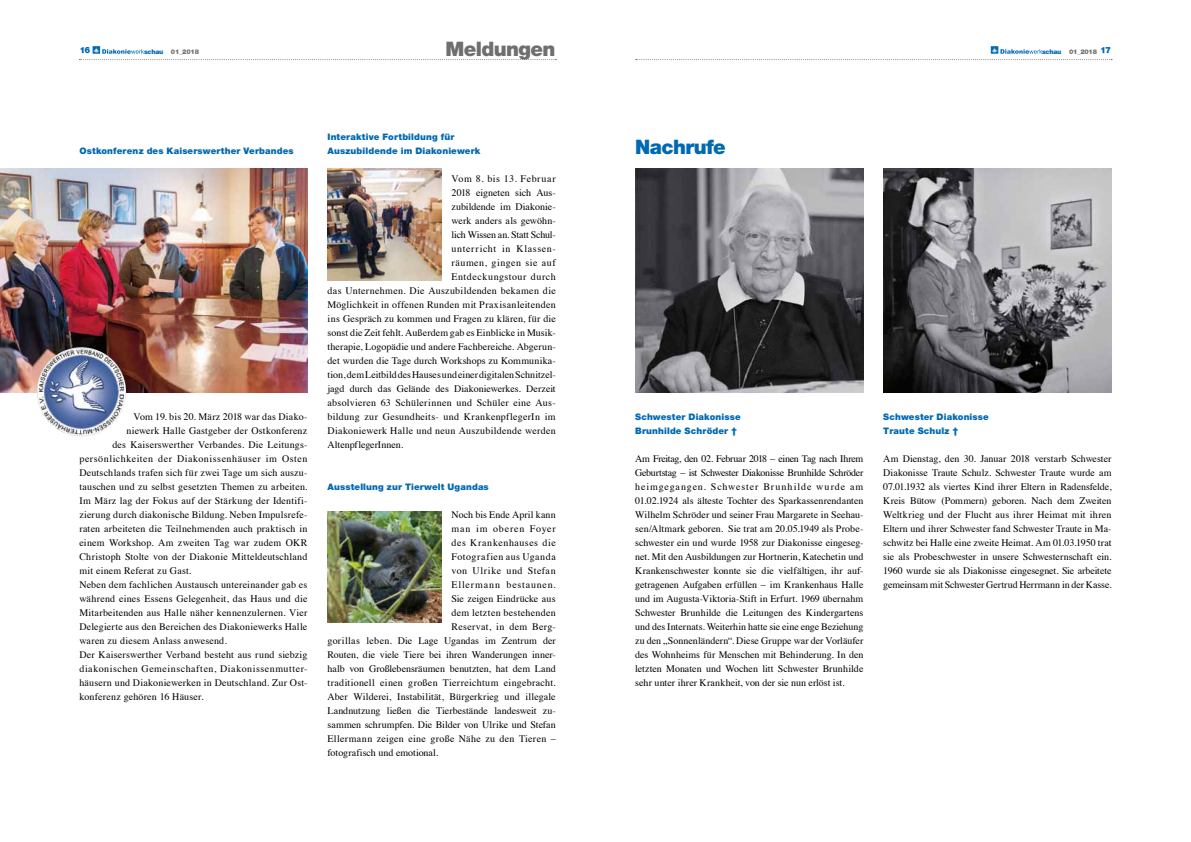
<style>
.page{position:relative;width:1191px;height:842px;background:#fff}
.page>*{position:absolute;margin:0;border:0;box-sizing:border-box;transform-origin:0 0}
.t1{font:900 20px "Helvetica Neue";letter-spacing:-.03em;color:#6f6f6e}
.t2{font:900 20px "Helvetica Neue";letter-spacing:-.03em;color:#0069b4}
.t3{font:10px/14px "Times";letter-spacing:.02em;color:#000;text-align:justify}
.t4{font:10px "Times";color:#000}
.t5{font:10px "Times";letter-spacing:.05em;color:#000}
.t6{font:10px "Times";letter-spacing:-.005em;color:#000}
.t7{font:10px "Times";letter-spacing:.045em;color:#000}
.t8{font:10px "Times";letter-spacing:.055em;color:#000}
.t9{font:10px "Times";letter-spacing:.08em;color:#000}
.t10{font:10px "Times";letter-spacing:-.025em;color:#000}
.t11{font:10px "Times";letter-spacing:-.01em;color:#000}
.t12{font:10px "Times";letter-spacing:.06em;color:#000}
.t13{font:900 9px/14px "Helvetica Neue";letter-spacing:.015em;color:#0069b4}
.t14{font:900 9px "Sans";color:#0069b4}
.t15{font:900 6.5px "Helvetica Neue";letter-spacing:-.03em;color:#6f6f6e}
.s1{color:#0069b4}
.s2{font-family:"Sans";font-size:9px;color:#0069b4}
</style>
<div class="page">
<svg style="left:79px;top:46px;width:477px;height:14px"></svg>
<svg style="left:635px;top:46px;width:477px;height:14px"></svg>
<img style="left:327px;top:169px;width:114px;height:112px">
<img style="left:635px;top:168px;width:228px;height:224px">
<img style="left:883px;top:168px;width:228px;height:224px">
<img style="left:327px;top:511px;width:114px;height:112px">
<img style="left:0;top:168px;width:308px;height:224px">
<img style="left:37px;top:347px;width:89px;height:89px;border-radius:45px">
<h1 class="t1" style="left:445px;top:37px;width:112px">Meldungen</h1>
<p class="t14" style="left:79px;top:45px;width:13px">16</p>
<p class="t15" style="left:144px;top:48px;width:56px"><span class="s1">schau</span> 01_2018</p>
<p class="t15" style="left:1042px;top:48px;width:70px"><span class="s1">schau</span> 01_2018 <span class="s2">17</span></p>
<p class="t13" style="left:327px;top:130px;width:154px">Interaktive Fortbildung für<br>Auszubildende im Diakoniewerk</p>
<p class="t8" style="left:451px;top:169px;width:106px">Vom 8. bis 13. Februar</p>
<p class="t11" style="left:451px;top:183px;width:106px">2018 eigneten sich Aus-</p>
<p class="t6" style="left:451px;top:197px;width:106px">zubildende im Diakonie-</p>
<p class="t3" style="left:451px;top:213px;width:106px">werk anders als gewöhn-</p>
<p class="t10" style="left:451px;top:225px;width:106px">lich Wissen an. Statt Schul-</p>
<p class="t12" style="left:451px;top:239px;width:106px">unterricht in Klassen-</p>
<p class="t7" style="left:451px;top:253px;width:106px">räumen, gingen sie auf</p>
<p class="t5" style="left:451px;top:267px;width:106px">Entdeckungstour durch</p>
<p class="t3" style="left:327px;top:283px;width:230px">das Unternehmen. Die Auszubildenden bekamen die</p>
<p class="t3" style="left:327px;top:297px;width:230px">Möglichkeit in offenen Runden mit Praxisanleitenden</p>
<p class="t3" style="left:327px;top:311px;width:230px">ins Gespräch zu kommen und Fragen zu klären, für die</p>
<p class="t3" style="left:327px;top:325px;width:230px">sonst die Zeit fehlt. Außerdem gab es Einblicke in Musik-</p>
<p class="t3" style="left:327px;top:339px;width:230px">therapie, Logopädie und andere Fachbereiche. Abgerun-</p>
<p class="t3" style="left:327px;top:353px;width:230px">det wurden die Tage durch Workshops zu Kommunika-</p>
<p class="t4" style="left:327px;top:365px;width:230px">tion, dem Leitbild des Hauses und einer digitalen Schnitzel-</p>
<p class="t4" style="left:327px;top:379px;width:230px">jagd durch das Gelände des Diakoniewerkes. Derzeit</p>
<p class="t3" style="left:327px;top:395px;width:230px">absolvieren 63 Schülerinnen und Schüler eine Aus-</p>
<p class="t3" style="left:327px;top:409px;width:230px">bildung zur Gesundheits- und KrankenpflegerIn im</p>
<p class="t3" style="left:327px;top:423px;width:230px">Diakoniewerk Halle und neun Auszubildende werden</p>
<p class="t6" style="left:327px;top:435px;width:77px">AltenpflegerInnen.</p>
<p class="t13" style="left:327px;top:480px;width:163px">Ausstellung zur Tierwelt Ugandas</p>
<p class="t3" style="left:451px;top:507px;width:106px">Noch bis Ende April kann</p>
<p class="t9" style="left:451px;top:519px;width:106px">man im oberen Foyer</p>
<p class="t5" style="left:451px;top:533px;width:106px">des Krankenhauses die</p>
<p class="t7" style="left:451px;top:547px;width:106px">Fotografien aus Uganda</p>
<p class="t8" style="left:451px;top:561px;width:106px">von Ulrike und Stefan</p>
<p class="t9" style="left:451px;top:575px;width:106px">Ellermann bestaunen.</p>
<p class="t6" style="left:451px;top:589px;width:106px">Sie zeigen Eindrücke aus</p>
<p class="t3" style="left:451px;top:605px;width:106px">dem letzten bestehenden</p>
<p class="t3" style="left:451px;top:619px;width:106px">Reservat, in dem Berg-</p>
<p class="t3" style="left:327px;top:633px;width:230px">gorillas leben. Die Lage Ugandas im Zentrum der</p>
<p class="t6" style="left:327px;top:645px;width:230px">Routen, die viele Tiere bei ihren Wanderungen inner-</p>
<p class="t4" style="left:327px;top:659px;width:230px">halb von Großlebensräumen benutzten, hat dem Land</p>
<p class="t3" style="left:327px;top:675px;width:230px">traditionell einen großen Tierreichtum eingebracht.</p>
<p class="t3" style="left:327px;top:689px;width:230px">Aber Wilderei, Instabilität, Bürgerkrieg und illegale</p>
<p class="t4" style="left:327px;top:701px;width:230px">Landnutzung ließen die Tierbestände landesweit zu-</p>
<p class="t4" style="left:327px;top:715px;width:230px">sammen schrumpfen. Die Bilder von Ulrike und Stefan</p>
<p class="t3" style="left:327px;top:731px;width:230px">Ellermann zeigen eine große Nähe zu den Tieren –</p>
<p class="t4" style="left:327px;top:743px;width:112px">fotografisch und emotional.</p>
<p class="t13" style="left:79px;top:144px;width:216px">Ostkonferenz des Kaiserswerther Verbandes</p>
<h1 class="t2" style="left:635px;top:135px;width:92px">Nachrufe</h1>
<p class="t3" style="left:133px;top:409px;width:175px">Vom 19. bis 20. März 2018 war das Diako-</p>
<p class="t3" style="left:126px;top:423px;width:182px">niewerk Halle Gastgeber der Ostkonferenz</p>
<p class="t3" style="left:112px;top:437px;width:196px">des Kaiserswerther Verbandes. Die Leitungs-</p>
<p class="t5" style="left:79px;top:449px;width:229px">persönlichkeiten der Diakonissenhäuser im Osten</p>
<p class="t3" style="left:79px;top:465px;width:229px">Deutschlands trafen sich für zwei Tage um sich auszu-</p>
<p class="t3" style="left:79px;top:479px;width:229px">tauschen und zu selbst gesetzten Themen zu arbeiten.</p>
<p class="t3" style="left:79px;top:493px;width:229px">Im März lag der Fokus auf der Stärkung der Identifi-</p>
<p class="t3" style="left:79px;top:507px;width:229px">zierung durch diakonische Bildung. Neben Impulsrefe-</p>
<p class="t3" style="left:79px;top:521px;width:230px">raten arbeiteten die Teilnehmenden auch praktisch in</p>
<p class="t3" style="left:79px;top:535px;width:229px">einem Workshop. Am zweiten Tag war zudem OKR</p>
<p class="t3" style="left:79px;top:549px;width:229px">Christoph Stolte von der Diakonie Mitteldeutschland</p>
<p class="t3" style="left:79px;top:563px;width:114px">mit einem Referat zu Gast.</p>
<p class="t3" style="left:79px;top:577px;width:229px">Neben dem fachlichen Austausch untereinander gab es</p>
<p class="t3" style="left:79px;top:591px;width:229px">während eines Essens Gelegenheit, das Haus und die</p>
<p class="t3" style="left:79px;top:605px;width:229px">Mitarbeitenden aus Halle näher kennenzulernen. Vier</p>
<p class="t3" style="left:79px;top:619px;width:229px">Delegierte aus den Bereichen des Diakoniewerks Halle</p>
<p class="t3" style="left:79px;top:633px;width:149px">waren zu diesem Anlass anwesend.</p>
<p class="t3" style="left:79px;top:647px;width:229px">Der Kaiserswerther Verband besteht aus rund siebzig</p>
<p class="t5" style="left:79px;top:659px;width:230px">diakonischen Gemeinschaften, Diakonissenmutter-</p>
<p class="t3" style="left:79px;top:675px;width:229px">häusern und Diakoniewerken in Deutschland. Zur Ost-</p>
<p class="t3" style="left:79px;top:689px;width:126px">konferenz gehören 16 Häuser.</p>
<p class="t13" style="left:635px;top:410px;width:107px">Schwester Diakonisse<br>Brunhilde Schröder †</p>
<p class="t3" style="left:635px;top:451px;width:230px">Am Freitag, den 02. Februar 2018 – einen Tag nach Ihrem Geburtstag – ist Schwester Diakonisse Brunhilde Schröder heimgegangen. Schwester Brunhilde wurde am 01.02.1924 als älteste Tochter des Sparkassenrendanten Wilhelm Schröder und seiner Frau Margarete in Seehau&shy;sen/Altmark geboren. Sie trat am 20.05.1949 als Probe&shy;schwester ein und wurde 1958 zur Diakonisse eingeseg&shy;net. Mit den Ausbildungen zur Hortnerin, Katechetin und Krankenschwester konnte sie die vielfältigen, ihr auf&shy;getragenen Aufgaben erfüllen – im Krankenhaus Halle und im Augusta-Viktoria-Stift in Erfurt. 1969 übernahm Schwester Brunhilde die Leitungen des Kindergartens und des Internats. Weiterhin hatte sie eine enge Beziehung zu den „Sonnenländern“. Diese Gruppe war der Vorläufer des Wohnheims für Menschen mit Behinderung. In den letzten Monaten und Wochen litt Schwester Brunhilde sehr unter ihrer Krankheit, von der sie nun erlöst ist.</p>
<p class="t13" style="left:883px;top:410px;width:107px">Schwester Diakonisse<br>Traute Schulz †</p>
<p class="t3" style="left:883px;top:451px;width:230px">Am Dienstag, den 30. Januar 2018 verstarb Schwester Diakonisse Traute Schulz. Schwester Traute wurde am 07.01.1932 als viertes Kind ihrer Eltern in Radensfelde, Kreis Bütow (Pommern) geboren. Nach dem Zweiten Weltkrieg und der Flucht aus ihrer Heimat mit ihren Eltern und ihrer Schwester fand Schwester Traute in Ma&shy;schwitz bei Halle eine zweite Heimat. Am 01.03.1950 trat sie als Probeschwester in unsere Schwesternschaft ein.<br>1960 wurde sie als Diakonisse eingesegnet. Sie arbeitete gemeinsam mit Schwester Gertrud Herrmann in der Kasse.</p>
</div>
